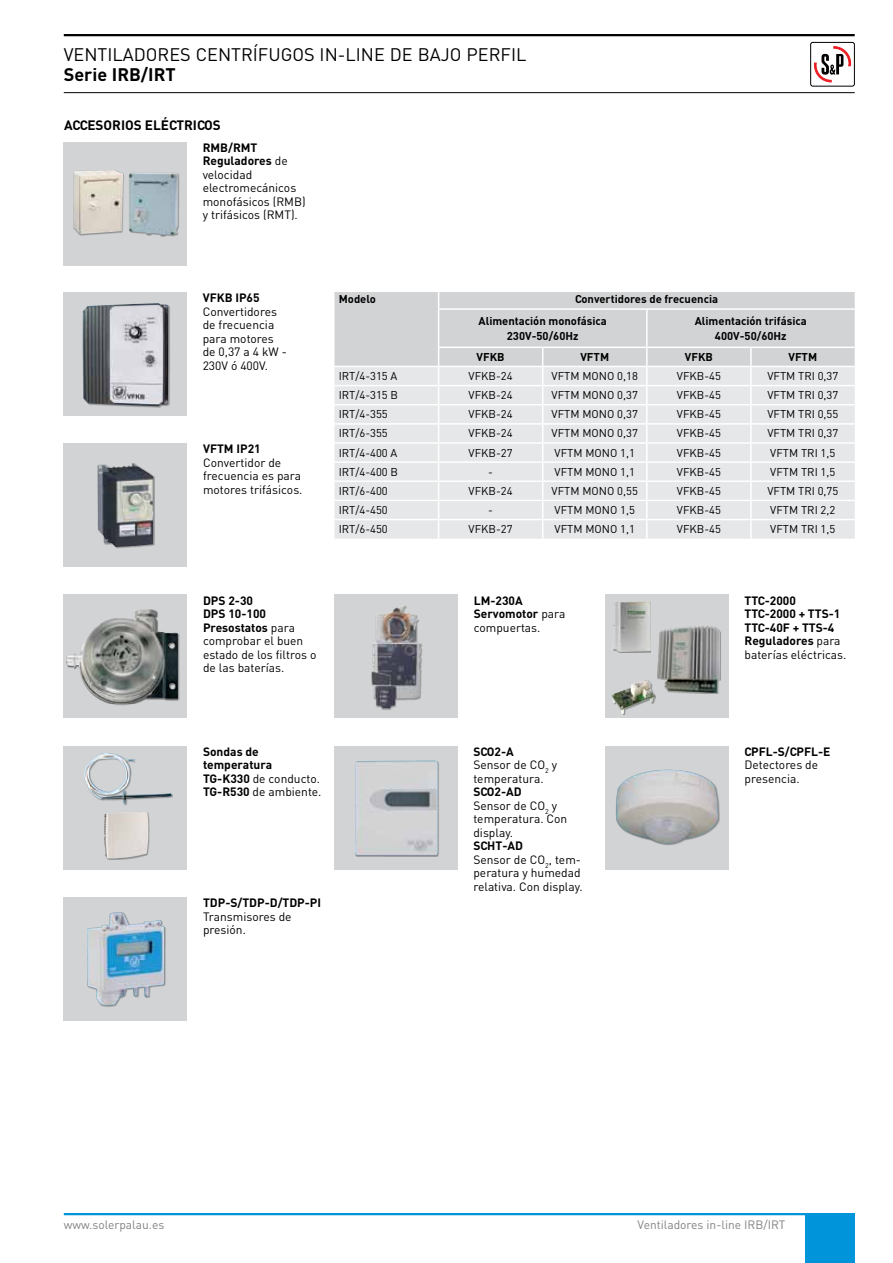
<style>
.page{position:relative;width:893px;height:1263px;background:#fff}
.page>*{position:absolute;margin:0;border:0;box-sizing:border-box;transform-origin:0 0}
.t1{font:18px "DIN";color:#000}
.t2{font:700 18px "DIN";color:#000}
.t3{font:700 13.5px "DIN";color:#000}
.t4{font:12px/13.5px "DIN";color:#000}
.t5{font:700 12px/13.5px "DIN";color:#000}
.t6{font:12px "DIN";color:#808285}
.t7{font:11.25px "DIN";color:#000}
.t8{font:700 11.25px/21.3px "DIN";color:#000}
.s1{font-weight:700}
.s2{font-weight:400}
</style>
<div class="page">
<hr style="left:64px;top:34px;width:791px;height:2px;background:#000">
<hr style="left:64px;top:92px;width:791px;height:1px;background:#000">
<svg style="left:814px;top:47px;width:37px;height:36px"></svg>
<div style="left:810px;top:42px;width:45px;height:44px;border:1px solid #000;border-radius:2px"></div>
<hr style="left:64px;top:1213px;width:791px;height:2px;background:#0095da">
<div style="left:805px;top:1214px;width:50px;height:49px;background:#0095da"></div>
<svg style="left:334px;top:292px;width:521px;height:247px;background:#e1e3e3"></svg>
<div style="left:64px;top:443px;width:123px;height:124px;background:#d1d3d4"></div>
<div style="left:97px;top:463px;width:58px;height:86px;background:#000;opacity:.33"></div>
<img style="left:97px;top:463px;width:51px;height:84px">
<div style="left:64px;top:292px;width:123px;height:123px;background:#d1d3d4"></div>
<div style="left:83px;top:303px;width:87px;height:105px;background:#000;opacity:.33"></div>
<img style="left:83px;top:303px;width:85px;height:103px">
<div style="left:64px;top:142px;width:123px;height:123px;background:#d1d3d4"></div>
<div style="left:73px;top:170px;width:107px;height:67px;background:#000;opacity:.33"></div>
<img style="left:73px;top:170px;width:105px;height:65px">
<div style="left:64px;top:897px;width:123px;height:123px;background:#d1d3d4"></div>
<div style="left:87px;top:912px;width:79px;height:95px;background:#000;opacity:.33"></div>
<img style="left:87px;top:912px;width:77px;height:94px">
<div style="left:334px;top:746px;width:124px;height:123px;background:#d1d3d4"></div>
<div style="left:355px;top:761px;width:84px;height:96px;background:#8a9096"></div>
<img style="left:355px;top:761px;width:83px;height:94px">
<div style="left:605px;top:746px;width:124px;height:123px;background:#d1d3d4"></div>
<div style="left:616px;top:770px;width:104px;height:76px;background:#000;opacity:.33"></div>
<img style="left:616px;top:770px;width:102px;height:74px">
<div style="left:64px;top:746px;width:123px;height:123px;background:#d1d3d4"></div>
<div style="left:104px;top:812px;width:46px;height:48px;background:#000;opacity:.33"></div>
<img style="left:104px;top:812px;width:45px;height:47px">
<div style="left:84px;top:753px;width:89px;height:53px;background:#000;opacity:.33"></div>
<img style="left:78px;top:753px;width:93px;height:52px">
<div style="left:64px;top:595px;width:123px;height:123px;background:#d1d3d4"></div>
<div style="left:66px;top:609px;width:112px;height:95px;background:#000;opacity:.33"></div>
<img style="left:80px;top:609px;width:66px;height:41px">
<div style="left:334px;top:595px;width:124px;height:123px;background:#d1d3d4"></div>
<div style="left:371px;top:605px;width:52px;height:105px;background:#000;opacity:.33"></div>
<img style="left:371px;top:605px;width:50px;height:103px">
<div style="left:605px;top:595px;width:124px;height:123px;background:#d1d3d4"></div>
<img style="left:612px;top:601px;width:39px;height:51px">
<img style="left:611px;top:679px;width:44px;height:36px">
<img style="left:657px;top:625px;width:63px;height:68px">
<h1 class="t1" style="left:64px;top:43px;width:464px">VENTILADORES CENTRÍFUGOS IN-LINE DE BAJO PERFIL</h1>
<h1 class="t2" style="left:64px;top:62px;width:113px">Serie IRB/IRT</h1>
<p class="t3" style="left:64px;top:117px;width:157px">ACCESORIOS ELÉCTRICOS</p>
<p class="t4" style="left:203px;top:141px;width:104px"><span class="s1">RMB/RMT<br>Reguladores</span> de velocidad electromecánicos monofásicos (RMB) y trifásicos (RMT).</p>
<p class="t5" style="left:203px;top:290px;width:58px">VFKB IP65</p>
<p class="t4" style="left:203px;top:304px;width:86px">Convertidores de frecuencia para motores de 0,37 a 4 kW -<br>230V ó 400V.</p>
<p class="t5" style="left:203px;top:442px;width:59px">VFTM IP21</p>
<p class="t4" style="left:203px;top:455px;width:101px">Convertidor de frecuencia es para motores trifásicos.</p>
<p class="t8" style="left:339px;top:288px;width:39px">Modelo</p>
<p class="t8" style="left:478px;top:288px;width:241px;text-indent:97px">Convertidores de frecuencia<br>Alimentación monofásica</p>
<p class="t8" style="left:507px;top:324px;width:73px">230V-50/60Hz</p>
<p class="t8" style="left:695px;top:313px;width:114px;line-height:15px;text-align:center">Alimentación trifásica<br>400V-50/60Hz</p>
<p class="t8" style="left:477px;top:346px;width:30px">VFKB</p>
<p class="t8" style="left:580px;top:346px;width:30px">VFTM</p>
<p class="t8" style="left:685px;top:346px;width:30px">VFKB</p>
<p class="t8" style="left:788px;top:346px;width:30px">VFTM</p>
<p class="t7" style="left:339px;top:369px;width:60px">IRT/4-315 A</p>
<p class="t7" style="left:469px;top:369px;width:46px">VFKB-24</p>
<p class="t7" style="left:552px;top:369px;width:88px">VFTM MONO 0,18</p>
<p class="t7" style="left:677px;top:369px;width:46px">VFKB-45</p>
<p class="t7" style="left:767px;top:369px;width:72px">VFTM TRI 0,37</p>
<p class="t7" style="left:339px;top:388px;width:61px">IRT/4-315 B</p>
<p class="t7" style="left:469px;top:388px;width:46px">VFKB-24</p>
<p class="t7" style="left:552px;top:388px;width:88px">VFTM MONO 0,37</p>
<p class="t7" style="left:677px;top:388px;width:46px">VFKB-45</p>
<p class="t7" style="left:767px;top:388px;width:72px">VFTM TRI 0,37</p>
<p class="t7" style="left:339px;top:407px;width:50px">IRT/4-355</p>
<p class="t7" style="left:469px;top:407px;width:46px">VFKB-24</p>
<p class="t7" style="left:552px;top:407px;width:88px">VFTM MONO 0,37</p>
<p class="t7" style="left:677px;top:407px;width:46px">VFKB-45</p>
<p class="t7" style="left:767px;top:407px;width:72px">VFTM TRI 0,55</p>
<p class="t7" style="left:339px;top:426px;width:50px">IRT/6-355</p>
<p class="t7" style="left:469px;top:426px;width:46px">VFKB-24</p>
<p class="t7" style="left:552px;top:426px;width:88px">VFTM MONO 0,37</p>
<p class="t7" style="left:677px;top:426px;width:46px">VFKB-45</p>
<p class="t7" style="left:767px;top:426px;width:72px">VFTM TRI 0,37</p>
<p class="t7" style="left:339px;top:445px;width:60px">IRT/4-400 A</p>
<p class="t7" style="left:469px;top:445px;width:46px">VFKB-27</p>
<p class="t7" style="left:555px;top:445px;width:82px">VFTM MONO 1,1</p>
<p class="t7" style="left:677px;top:445px;width:46px">VFKB-45</p>
<p class="t7" style="left:770px;top:445px;width:67px">VFTM TRI 1,5</p>
<p class="t7" style="left:339px;top:465px;width:61px">IRT/4-400 B</p>
<p class="t7" style="left:488px;top:465px;width:6px">-</p>
<p class="t7" style="left:555px;top:465px;width:82px">VFTM MONO 1,1</p>
<p class="t7" style="left:677px;top:465px;width:46px">VFKB-45</p>
<p class="t7" style="left:770px;top:465px;width:67px">VFTM TRI 1,5</p>
<p class="t7" style="left:339px;top:484px;width:50px">IRT/6-400</p>
<p class="t7" style="left:469px;top:484px;width:46px">VFKB-24</p>
<p class="t7" style="left:552px;top:484px;width:88px">VFTM MONO 0,55</p>
<p class="t7" style="left:677px;top:484px;width:46px">VFKB-45</p>
<p class="t7" style="left:767px;top:484px;width:72px">VFTM TRI 0,75</p>
<p class="t7" style="left:339px;top:503px;width:50px">IRT/4-450</p>
<p class="t7" style="left:488px;top:503px;width:6px">-</p>
<p class="t7" style="left:555px;top:503px;width:82px">VFTM MONO 1,5</p>
<p class="t7" style="left:677px;top:503px;width:46px">VFKB-45</p>
<p class="t7" style="left:770px;top:503px;width:67px">VFTM TRI 2,2</p>
<p class="t7" style="left:339px;top:522px;width:50px">IRT/6-450</p>
<p class="t7" style="left:469px;top:522px;width:46px">VFKB-27</p>
<p class="t7" style="left:555px;top:522px;width:82px">VFTM MONO 1,1</p>
<p class="t7" style="left:677px;top:522px;width:46px">VFKB-45</p>
<p class="t7" style="left:770px;top:522px;width:67px">VFTM TRI 1,5</p>
<p class="t4" style="left:203px;top:593px;width:115px"><span class="s1">DPS 2-30<br>DPS 10-100<br>Presostatos</span> para comprobar el buen estado de los filtros o de las baterías.</p>
<p class="t5" style="left:474px;top:593px;width:93px">LM-230A<br>Servomotor <span class="s2">para compuertas.</span></p>
<p class="t5" style="left:744px;top:593px;width:103px">TTC-2000<br>TTC-2000 + TTS-1<br>TTC-40F + TTS-4<br>Reguladores <span class="s2">para baterías eléctricas.</span></p>
<p class="t5" style="left:203px;top:744px;width:120px">Sondas de temperatura<br>TG-K330 <span class="s2">de conducto.<br></span>TG-R530 <span class="s2">de ambiente.</span></p>
<p class="t5" style="left:744px;top:744px;width:86px">CPFL-S/CPFL-E</p>
<p class="t4" style="left:473px;top:744px;width:85px"><span class="s1">SCO2-A<br></span>Sensor de CO<sub>2</sub> y temperatura.</p>
<p class="t4" style="left:473px;top:785px;width:95px"><span class="s1">SCO2-AD<br></span>Sensor de CO<sub>2</sub> y temperatura. Con display.</p>
<p class="t4" style="left:473px;top:839px;width:111px"><span class="s1">SCHT-AD<br></span>Sensor de CO<sub>2</sub>, tem&shy;peratura y humedad relativa. Con display.</p>
<p class="t4" style="left:744px;top:758px;width:75px">Detectores de presencia.</p>
<p class="t5" style="left:203px;top:895px;width:120px">TDP-S/TDP-D/TDP-PI</p>
<p class="t4" style="left:203px;top:909px;width:90px">Transmisores de presión.</p>
<p class="t6" style="left:64px;top:1217px;width:102px">www.solerpalau.es</p>
<p class="t6" style="left:638px;top:1217px;width:149px">Ventiladores in-line IRB/IRT</p>
</div>
